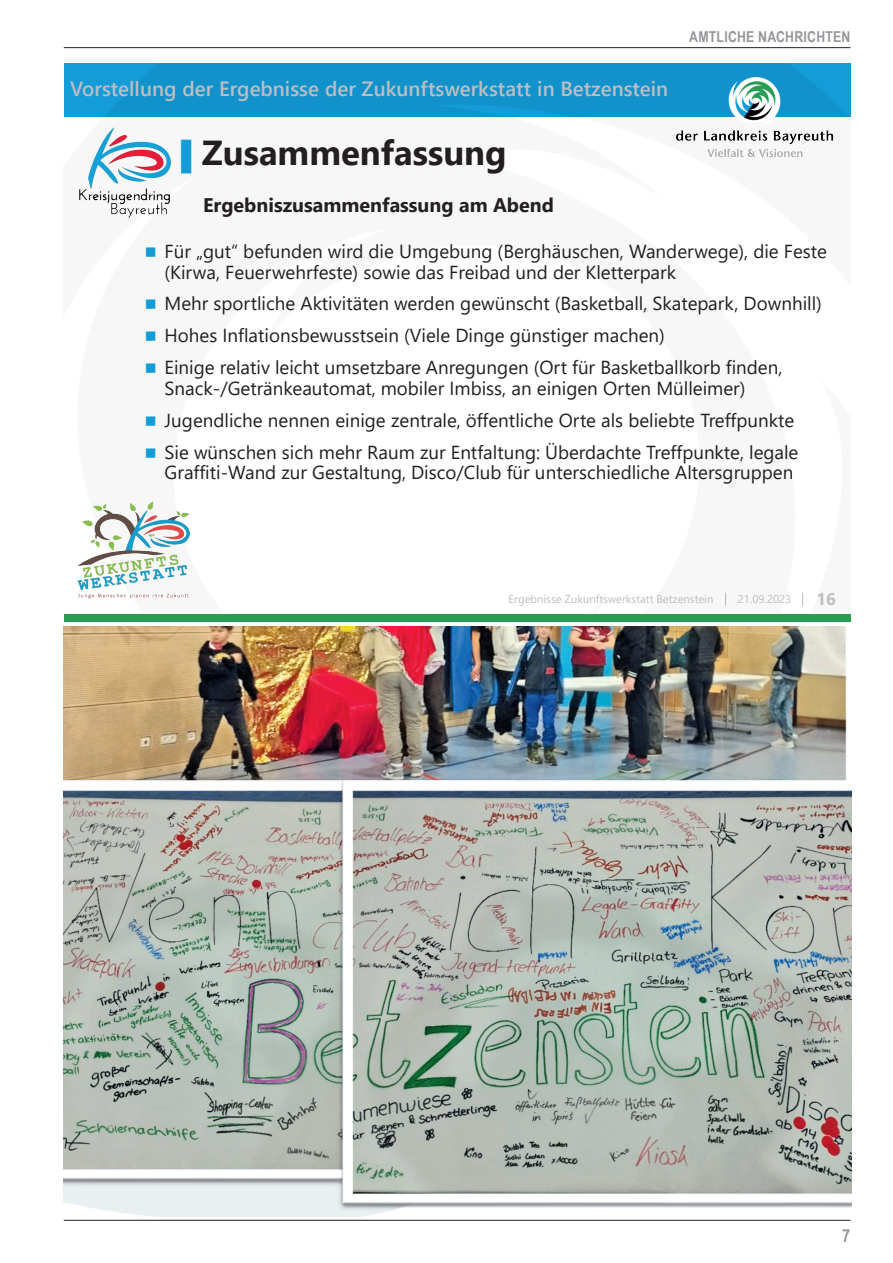
<style>
.page{position:relative;width:893px;height:1263px;background:#fff}
.page>*{position:absolute;margin:0;border:0;box-sizing:border-box;transform-origin:0 0}
.t1{font:700 34.65px "Segoe UI";color:#231f20}
.t2{font:600 20.55px "Segoe UI";color:#bdbec1}
.t3{font:700 19.65px "Segoe UI";color:#231f20}
.t4{font:18.75px/32px "Segoe UI";color:#231f20}
.t5{font:700 18px "Arial Narrow";color:#939598}
.t6{font:700 16.8px "Segoe UI";color:#bdbec1}
.t7{font:700 15px "Arial Narrow";letter-spacing:.015em;color:#939598}
.t8{font:11.25px "Segoe UI";color:#bdbec1}
.s1{font-family:"Arial";font-weight:900;font-size:27.75px;color:#139cd8}
.s2{color:#139cd8}
</style>
<div class="page">
<hr style="left:64px;top:47px;width:786px;height:1px;background:#231f20">
<hr style="left:64px;top:1220px;width:786px;height:1px;background:#231f20">
<div style="left:64px;top:614px;width:786px;height:8px;background:#279c53"></div>
<div style="left:64px;top:64px;width:786px;height:53px;background:linear-gradient(to right,#1194ce,#1193cd)"></div>
<img style="left:668px;top:73px;width:175px;height:85px">
<img style="left:79px;top:127px;width:93px;height:92px">
<img style="left:77px;top:501px;width:114px;height:98px">
<img style="left:64px;top:626px;width:787px;height:590px">
<p class="t2" style="left:70px;top:69px;width:599px">Vorstellung der Ergebnisse der Zukunftswerkstatt in Betzenstein</p>
<h1 class="t1" style="left:181px;top:120px;width:327px"><span class="s1">▌</span>Zusammenfassung</h1>
<p class="t3" style="left:203px;top:187px;width:352px">Ergebniszusammenfassung am Abend</p>
<p class="t7" style="left:689px;top:26px;width:163px">AMTLICHE NACHRICHTEN</p>
<p class="t4" style="left:165px;top:239px;width:664px;line-height:20.5px;text-indent:-20px"><span class="s2">◼</span> Für „gut“ befunden wird die Umgebung (Berghäuschen, Wanderwege), die Feste (Kirwa, Feuerwehrfeste) sowie das Freibad und der Kletterpark</p>
<p class="t4" style="left:145px;top:286px;width:678px"><span class="s2">◼</span> Mehr sportliche Aktivitäten werden gewünscht (Basketball, Skatepark, Downhill) <span class="s2">◼</span> Hohes Inflationsbewusstsein (Viele Dinge günstiger machen)<br><span class="s2">◼</span> Einige relativ leicht umsetzbare Anregungen (Ort für Basketballkorb finden,</p>
<p class="t4" style="left:145px;top:371px;width:655px;text-indent:20px">Snack-/Getränkeautomat, mobiler Imbiss, an einigen Orten Mülleimer)<br><span class="s2">◼</span> Jugendliche nennen einige zentrale, öffentliche Orte als beliebte Treffpunkte <span class="s2">◼</span> Sie wünschen sich mehr Raum zur Entfaltung: Überdachte Treffpunkte, legale</p>
<p class="t4" style="left:165px;top:455px;width:630px">Graffiti-Wand zur Gestaltung, Disco/Club für unterschiedliche Altersgruppen</p>
<p class="t8" style="left:508px;top:589px;width:206px">Ergebnisse Zukunftswerkstatt Betzenstein</p>
<p class="t8" style="left:738px;top:589px;width:55px">21.09.2023</p>
<p class="t6" style="left:816px;top:584px;width:21px">16</p>
<p class="t5" style="left:842px;top:1222px;width:10px">7</p>
</div>
